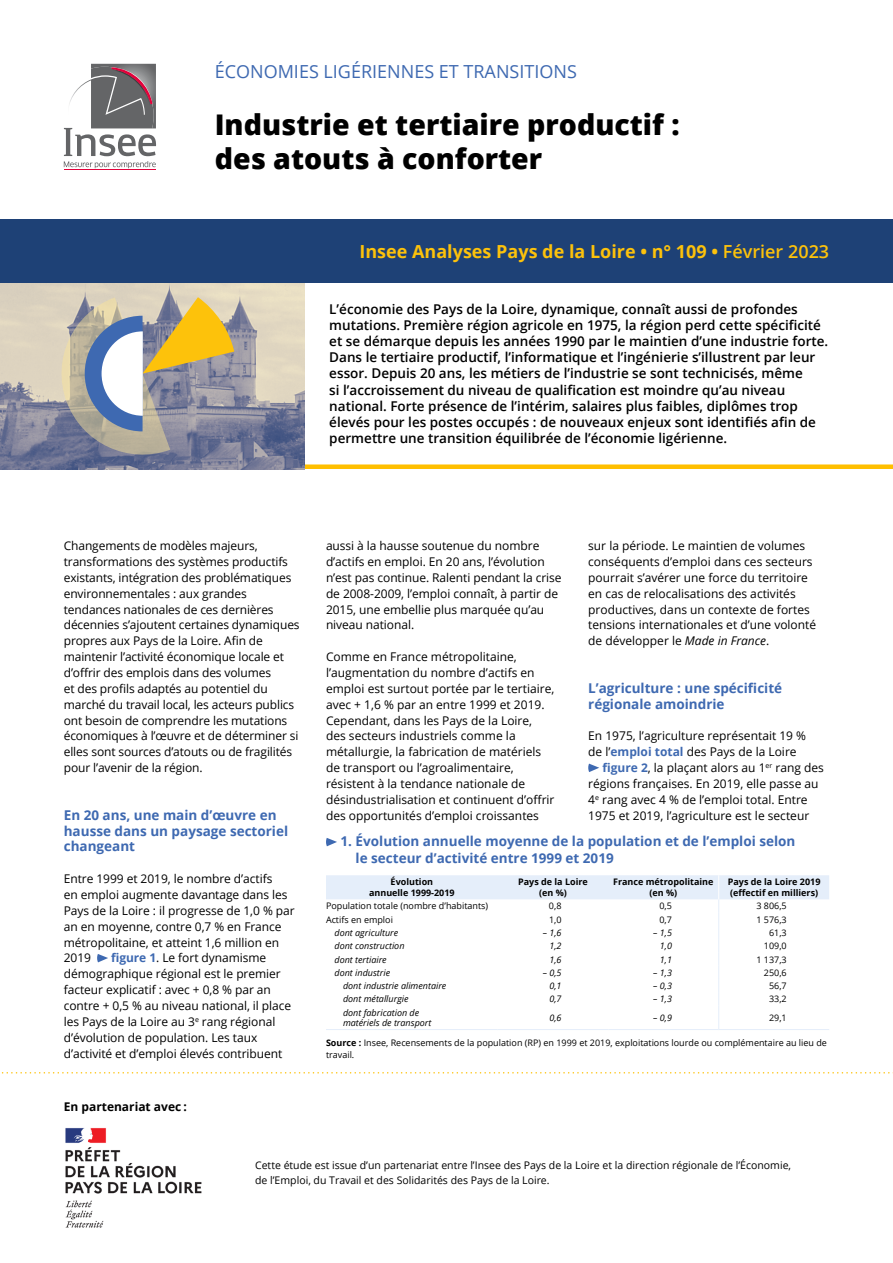
<style>
.page{position:relative;width:893px;height:1263px;background:#fff}
.page>*{position:absolute;margin:0;border:0;box-sizing:border-box;transform-origin:0 0}
.t1{font:800 28.5px/34.2px "Open Sans";color:#000}
.t2{font:700 18px "Open Sans";color:#fdc20b}
.t3{font:18px "Open Sans";color:#3e69b1}
.t4{font:600 13.5px/16.2px "Open Sans";color:#000}
.t5{font:700 13.5px/15.9px "Open Sans";color:#3e69b1}
.t6{font:12px/15.9px "Open Sans";letter-spacing:-.005em;color:#000}
.t7{font:700 12px "Open Sans";color:#000}
.t8{font:10.5px/15.9px "Open Sans";color:#000}
.t9{font:9px/12px "Open Sans";color:#000}
.t10{font:italic 9px/10.8px "Open Sans";color:#000}
.t11{font:700 9px/10.8px "Open Sans";color:#000;text-align:center}
.s1{font-weight:600}
.s2{font-weight:700;color:#3e69b1}
.s3{font-style:italic}
.s4{font-weight:700}
</style>
<div class="page">
<hr style="left:64px;top:170px;width:92px;height:1px;background:#e2023b">
<svg style="left:64px;top:64px;width:92px;height:104px"></svg>
<svg style="left:1px;top:1072px;width:892px;height:1px"></svg>
<svg style="left:97px;top:954px;width:11px;height:8px"></svg>
<svg style="left:588px;top:764px;width:11px;height:8px"></svg>
<img style="left:65px;top:1128px;width:137px;height:100px">
<svg style="left:305px;top:464px;width:588px;height:5px;background:#ffc519"></svg>
<img style="left:0;top:283px;width:305px;height:186px">
<div style="left:0;top:219px;width:893px;height:64px;background:#1e4176"></div>
<svg style="left:62px;top:297px;width:172px;height:158px;background:#aba69a"></svg>
<svg style="left:326px;top:838px;width:11px;height:8px"></svg>
<hr style="left:326px;top:1029px;width:172px;height:1px;background:#e5eefa">
<hr style="left:498px;top:1029px;width:110px;height:1px;background:#e5eefa">
<hr style="left:608px;top:1029px;width:111px;height:1px;background:#e5eefa">
<hr style="left:719px;top:1029px;width:110px;height:1px;background:#e5eefa">
<svg style="left:326px;top:875px;width:503px;height:154px"></svg>
<h2 class="t3" style="left:215px;top:59px;width:364px">ÉCONOMIES LIGÉRIENNES ET TRANSITIONS</h2>
<h1 class="t1" style="left:215px;top:106px;width:466px">Industrie et tertiaire productif : des atouts à conforter</h1>
<h2 class="t2" style="left:359px;top:239px;width:471px">Insee Analyses Pays de la Loire • n° 109 • <span class="s1">Février 2023</span></h2>
<p class="t4" style="left:329px;top:300px;width:500px">L’économie des Pays de la Loire, dynamique, connaît aussi de profondes mutations. Première région agricole en 1975, la région perd cette spécificité et se démarque depuis les années 1990 par le maintien d’une industrie forte.<br>Dans le tertiaire productif, l’informatique et l’ingénierie s’illustrent par leur essor. Depuis 20 ans, les métiers de l’industrie se sont technicisés, même<br>si l’accroissement du niveau de qualification est moindre qu’au niveau national. Forte présence de l’intérim, salaires plus faibles, diplômes trop élevés pour les postes occupés : de nouveaux enjeux sont identifiés afin de permettre une transition équilibrée de l’économie ligérienne.</p>
<p class="t6" style="left:64px;top:537px;width:237px">Changements de modèles majeurs, transformations des systèmes productifs existants, intégration des problématiques environnementales : aux grandes tendances nationales de ces dernières décennies s’ajoutent certaines dynamiques propres aux Pays de la Loire. Afin de maintenir l’activité économique locale et d’offrir des emplois dans des volumes<br>et des profils adaptés au potentiel du marché du travail local, les acteurs publics ont besoin de comprendre les mutations économiques à l’œuvre et de déterminer si elles sont sources d’atouts ou de fragilités pour l’avenir de la région.</p>
<p class="t5" style="left:64px;top:806px;width:226px">En 20 ans, une main d’œuvre en hausse dans un paysage sectoriel changeant</p>
<p class="t6" style="left:64px;top:870px;width:232px">Entre 1999 et 2019, le nombre d’actifs<br>en emploi augmente davantage dans les Pays de la Loire : il progresse de 1,0 % par an en moyenne, contre 0,7 % en France métropolitaine, et atteint 1,6 million en 2019</p>
<p class="t6" style="left:64px;top:950px;width:229px;text-indent:47px"><span class="s2">figure 1</span>. Le fort dynamisme démographique régional est le premier facteur explicatif : avec + 0,8 % par an contre + 0,5 % au niveau national, il place les Pays de la Loire au 3<sup>e</sup> rang régional d’évolution de population. Les taux d’activité et d’emploi élevés contribuent</p>
<p class="t7" style="left:64px;top:1098px;width:125px">En partenariat avec :</p>
<p class="t6" style="left:326px;top:537px;width:237px">aussi à la hausse soutenue du nombre d’actifs en emploi. En 20 ans, l’évolution n’est pas continue. Ralenti pendant la crise de 2008-2009, l’emploi connaît, à partir de 2015, une embellie plus marquée qu’au niveau national.</p>
<p class="t6" style="left:326px;top:648px;width:230px">Comme en France métropolitaine, l’augmentation du nombre d’actifs en emploi est surtout portée par le tertiaire, avec + 1,6 % par an entre 1999 et 2019.<br>Cependant, dans les Pays de la Loire, des secteurs industriels comme la métallurgie, la fabrication de matériels de transport ou l’agroalimentaire, résistent à la tendance nationale de désindustrialisation et continuent d’offrir des opportunités d’emploi croissantes</p>
<p class="t6" style="left:588px;top:537px;width:229px">sur la période. Le maintien de volumes conséquents d’emploi dans ces secteurs pourrait s’avérer une force du territoire en cas de relocalisations des activités productives, dans un contexte de fortes tensions internationales et d’une volonté de développer le <span class="s3">Made in France</span>.</p>
<p class="t5" style="left:588px;top:680px;width:195px">L’agriculture : une spécificité régionale amoindrie</p>
<p class="t6" style="left:588px;top:728px;width:219px">En 1975, l’agriculture représentait 19 %</p>
<p class="t6" style="left:588px;top:744px;width:210px">de l’<span class="s2">emploi total</span> des Pays de la Loire</p>
<p class="t6" style="left:602px;top:759px;width:223px"><span class="s2">figure 2</span>, la plaçant alors au 1<sup>er</sup> rang des</p>
<p class="t6" style="left:588px;top:775px;width:232px">régions françaises. En 2019, elle passe au</p>
<p class="t6" style="left:588px;top:791px;width:221px">4<sup>e</sup> rang avec 4 % de l’emploi total. Entre</p>
<p class="t6" style="left:588px;top:807px;width:223px">1975 et 2019, l’agriculture est le secteur</p>
<p class="t5" style="left:356px;top:833px;width:441px;text-indent:-15px">1. Évolution annuelle moyenne de la population et de l’emploi selon le secteur d’activité entre 1999 et 2019</p>
<p class="t11" style="left:369px;top:876px;width:87px">Évolution<br>annuelle 1999-2019</p>
<p class="t11" style="left:518px;top:876px;width:71px">Pays de la Loire (en %)</p>
<p class="t11" style="left:613px;top:876px;width:102px">France métropolitaine (en %)</p>
<p class="t11" style="left:728px;top:876px;width:94px;text-align:left">Pays de la Loire 2019 (effectif en milliers)</p>
<p class="t9" style="left:326px;top:900px;width:164px">Population totale (nombre d’habitants)</p>
<p class="t9" style="left:549px;top:900px;width:14px">0,8</p>
<p class="t9" style="left:659px;top:900px;width:14px">0,5</p>
<p class="t9" style="left:756px;top:900px;width:32px">3 806,5</p>
<p class="t9" style="left:326px;top:913px;width:68px">Actifs en emploi</p>
<p class="t9" style="left:549px;top:913px;width:14px">1,0</p>
<p class="t9" style="left:659px;top:913px;width:14px">0,7</p>
<p class="t9" style="left:756px;top:913px;width:32px">1 576,3</p>
<p class="t10" style="left:334px;top:927px;width:65px">dont agriculture</p>
<p class="t10" style="left:543px;top:927px;width:20px">– 1,6</p>
<p class="t10" style="left:653px;top:927px;width:20px">– 1,5</p>
<p class="t9" style="left:769px;top:926px;width:19px">61,3</p>
<p class="t10" style="left:334px;top:940px;width:72px">dont construction</p>
<p class="t10" style="left:549px;top:940px;width:14px">1,2</p>
<p class="t10" style="left:660px;top:940px;width:14px">1,0</p>
<p class="t9" style="left:764px;top:940px;width:24px">109,0</p>
<p class="t10" style="left:334px;top:953px;width:54px">dont tertiaire</p>
<p class="t10" style="left:549px;top:953px;width:14px">1,6</p>
<p class="t10" style="left:660px;top:953px;width:14px">1,1</p>
<p class="t9" style="left:756px;top:953px;width:32px">1 137,3</p>
<p class="t10" style="left:335px;top:967px;width:57px">dont industrie</p>
<p class="t10" style="left:543px;top:967px;width:20px">– 0,5</p>
<p class="t10" style="left:653px;top:967px;width:20px">– 1,3</p>
<p class="t9" style="left:764px;top:966px;width:24px">250,6</p>
<p class="t10" style="left:343px;top:980px;width:105px">dont industrie alimentaire</p>
<p class="t10" style="left:549px;top:980px;width:14px">0,1</p>
<p class="t10" style="left:653px;top:980px;width:20px">– 0,3</p>
<p class="t9" style="left:769px;top:979px;width:19px">56,7</p>
<p class="t10" style="left:343px;top:993px;width:67px">dont métallurgie</p>
<p class="t10" style="left:549px;top:993px;width:14px">0,7</p>
<p class="t10" style="left:653px;top:993px;width:20px">– 1,3</p>
<p class="t9" style="left:769px;top:993px;width:19px">33,2</p>
<p class="t10" style="left:343px;top:1007px;width:90px">dont fabrication de matériels de transport</p>
<p class="t10" style="left:549px;top:1012px;width:14px">0,6</p>
<p class="t10" style="left:653px;top:1012px;width:20px">– 0,9</p>
<p class="t9" style="left:769px;top:1011px;width:19px">29,1</p>
<p class="t9" style="left:326px;top:1037px;width:502px"><span class="s4">Source :</span> Insee, Recensements de la population (RP) en 1999 et 2019, exploitations lourde ou complémentaire au lieu de travail.</p>
<p class="t8" style="left:255px;top:1156px;width:537px">Cette étude est issue d’un partenariat entre l’Insee des Pays de la Loire et la direction régionale de l’Économie, de l’Emploi, du Travail et des Solidarités des Pays de la Loire.</p>
</div>
